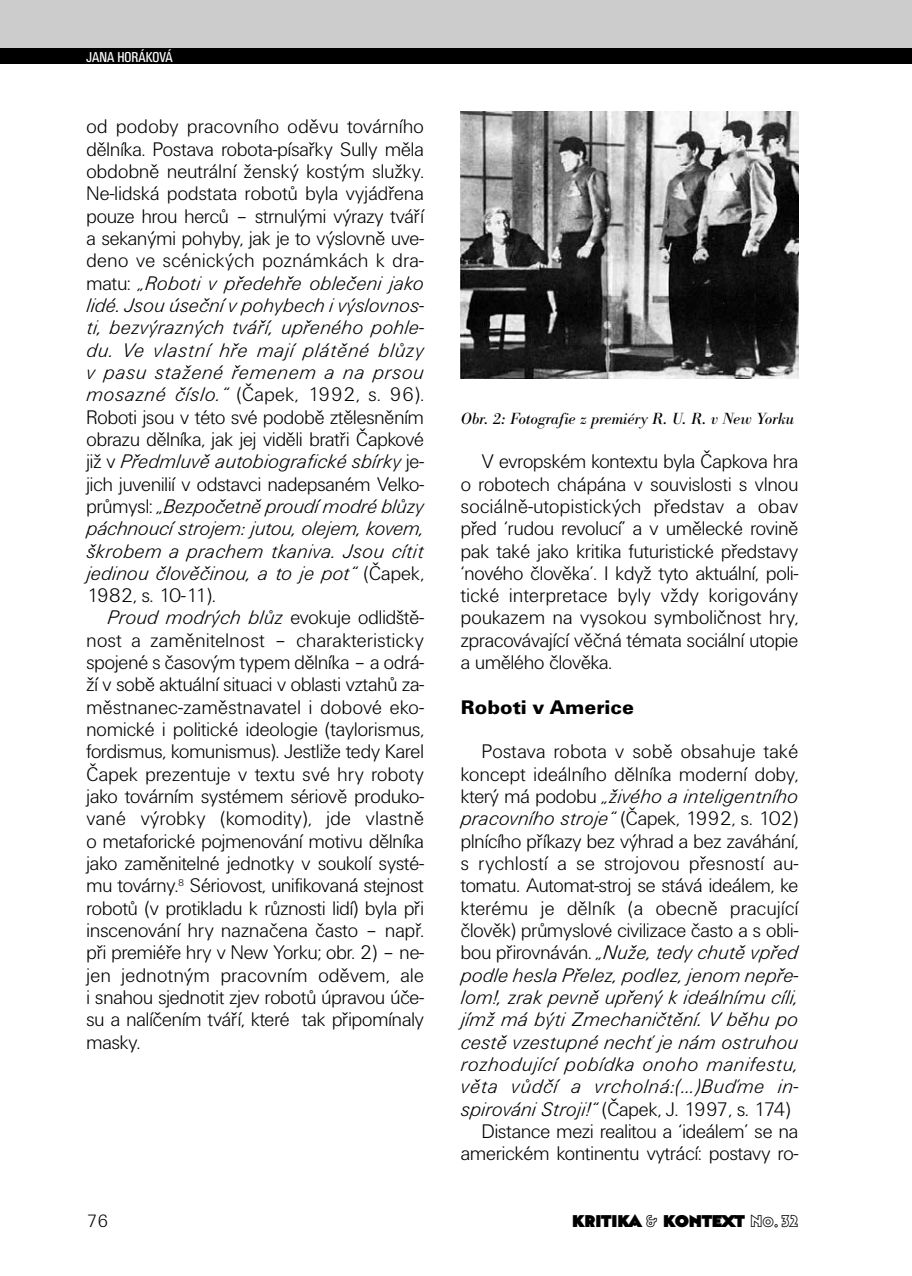
<style>
.page{position:relative;width:912px;height:1276px;background:#fff}
.page>*{position:absolute;margin:0;border:0;box-sizing:border-box;transform-origin:0 0}
.t1{font:300 20.4px/22.4px "Unitus DCE";color:#000;text-align:justify}
.t2{font:italic 300 20.4px "Unitus DCE";color:#000}
.t3{font:300 20.4px "Unitus DCE";letter-spacing:.025em;color:#000}
.t4{font:300 20.4px "Unitus DCE";letter-spacing:.02em;color:#000}
.t5{font:italic 300 20.4px "Unitus DCE";letter-spacing:.02em;color:#000}
.t6{font:italic 300 20.4px "Unitus DCE";letter-spacing:.025em;color:#000}
.t7{font:900 20.4px "Unitus TCE";color:#000}
.t8{font:300 18.6px "Unitus DCE";color:#000}
.t9{font:italic 16.8px "Bodoni Ant TCE";color:#000}
.t10{font:16.8px "Bahnhof Ultra";color:#000}
.t11{font:condensed 14.8px "Unitus TCE";color:#fff}
.s1{font-style:italic}
.s2{font-style:normal}
.s3{font-family:"Bahnhof Outline"}
</style>
<div class="page">
<svg style="left:0;top:0;width:912px;height:379px"></svg>
<p class="t11" style="left:86px;top:51px;width:88px">JANA HORÁKOVÁ</p>
<p class="t1" style="left:86px;top:117px;width:339px">od podoby pracovního oděvu továrního dělníka. Postava robota-písařky Sully měla obdobně neutrální ženský kostým služky.<br>Ne-lidská podstata robotů byla vyjádřena pouze hrou herců – strnulými výrazy tváří a sekanými pohyby, jak je to výslovně uve&shy;deno ve scénických poznámkách k dra&shy;matu: <span class="s1">„Roboti v předehře oblečeni jako lidé. Jsou úseční v pohybech i výslovnos&shy;ti, bezvýrazných tváří, upřeného pohle&shy;du. Ve vlastní hře mají plátěné blůzy v pasu stažené řemenem a na prsou mosazné číslo.“</span> (Čapek, 1992, s. 96).<br>Roboti jsou v této své podobě ztělesněním obrazu dělníka, jak jej viděli bratři Čapkové již v <span class="s1">Předmluvě autobiografické sbírky</span> je&shy;jich juvenilií v odstavci nadepsaném Velko&shy;průmysl: <span class="s1">„Bezpočetně proudí modré blůzy páchnoucí strojem: jutou, olejem, kovem, škrobem a prachem tkaniva. Jsou cítit jedinou člověčinou, a to je pot“</span> (Čapek, 1982, s. 10-11).</p>
<p class="t1" style="left:86px;top:608px;width:339px;text-indent:21px"><span class="s1">Proud modrých blůz</span> evokuje odlidště&shy;nost a zaměnitelnost – charakteristicky spojené s časovým typem dělníka – a odrá&shy;ží v sobě aktuální situaci v oblasti vztahů za&shy;městnanec-zaměstnavatel i dobové eko&shy;nomické i politické ideologie (taylorismus, fordismus, komunismus). Jestliže tedy Karel Čapek prezentuje v textu své hry roboty jako továrním systémem sériově produko&shy;vané výrobky (komodity), jde vlastně o metaforické pojmenování motivu dělníka jako zaměnitelné jednotky v soukolí systé&shy;mu továrny.<sup>8</sup> Sériovost, unifikovaná stejnost robotů (v protikladu k různosti lidí) byla při inscenování hry naznačena často – např. při premiéře hry v New Yorku; obr. 2) – ne&shy;jen jednotným pracovním oděvem, ale i snahou sjednotit zjev robotů úpravou úče&shy;su a nalíčením tváří, které tak připomínaly masky.</p>
<p class="t9" style="left:461px;top:412px;width:335px">Obr. 2: Fotografie z premiéry R. U. R. v New Yorku</p>
<p class="t1" style="left:461px;top:452px;width:339px;text-indent:21px">V evropském kontextu byla Čapkova hra o robotech chápána v souvislosti s vlnou sociálně-utopistických představ a obav před ‘rudou revolucí’ a v umělecké rovině pak také jako kritika futuristické představy ‘nového člověka’. I když tyto aktuální, poli&shy;tické interpretace byly vždy korigovány poukazem na vysokou symboličnost hry, zpracovávající věčná témata sociální utopie a umělého člověka.</p>
<p class="t7" style="left:461px;top:699px;width:175px">Roboti v Americe</p>
<p class="t3" style="left:482px;top:744px;width:318px">Postava robota v sobě obsahuje také</p>
<p class="t4" style="left:461px;top:766px;width:339px">koncept ideálního dělníka moderní doby,</p>
<p class="t2" style="left:461px;top:789px;width:339px"><span class="s2">který má podobu</span> „živého a inteligentního</p>
<p class="t1" style="left:461px;top:809px;width:339px"><span class="s1">pracovního stroje“</span> (Čapek, 1992, s. 102)</p>
<p class="t1" style="left:461px;top:831px;width:339px">plnícího příkazy bez výhrad a bez zaváhání,</p>
<p class="t3" style="left:461px;top:855px;width:339px">s rychlostí a se strojovou přesností au-</p>
<p class="t1" style="left:461px;top:876px;width:339px">tomatu. Automat-stroj se stává ideálem, ke</p>
<p class="t3" style="left:461px;top:900px;width:339px">kterému je dělník (a obecně pracující</p>
<p class="t1" style="left:461px;top:920px;width:339px">člověk) průmyslové civilizace často a s obli-</p>
<p class="t2" style="left:461px;top:945px;width:339px"><span class="s2">bou přirovnáván.</span> „Nuže, tedy chutě vpřed</p>
<p class="t2" style="left:461px;top:967px;width:339px">podle hesla Přelez, podlez, jenom nepře-</p>
<p class="t2" style="left:461px;top:989px;width:339px">lom!, zrak pevně upřený k ideálnímu cíli,</p>
<p class="t2" style="left:461px;top:1012px;width:339px">jímž má býti Zmechaničtění. V běhu po</p>
<p class="t2" style="left:461px;top:1034px;width:339px">cestě vzestupné nechť je nám ostruhou</p>
<p class="t5" style="left:461px;top:1056px;width:339px">rozhodující pobídka onoho manifestu,</p>
<p class="t6" style="left:461px;top:1079px;width:339px">věta vůdčí a vrcholná:(…)Buďme in-</p>
<p class="t1" style="left:461px;top:1099px;width:331px"><span class="s1">spirováni Stroji!“</span> (Čapek, J. 1997, s. 174)</p>
<p class="t1" style="left:482px;top:1121px;width:318px">Distance mezi realitou a ‘ideálem’ se na</p>
<p class="t1" style="left:461px;top:1144px;width:339px">americkém kontinentu vytrácí: postavy ro-</p>
<p class="t8" style="left:86px;top:1214px;width:24px">76</p>
<p class="t10" style="left:572px;top:1212px;width:227px">KRITIKA <span class="s3">&amp;</span> KONTEXT <span class="s3">No.32</span></p>
</div>
